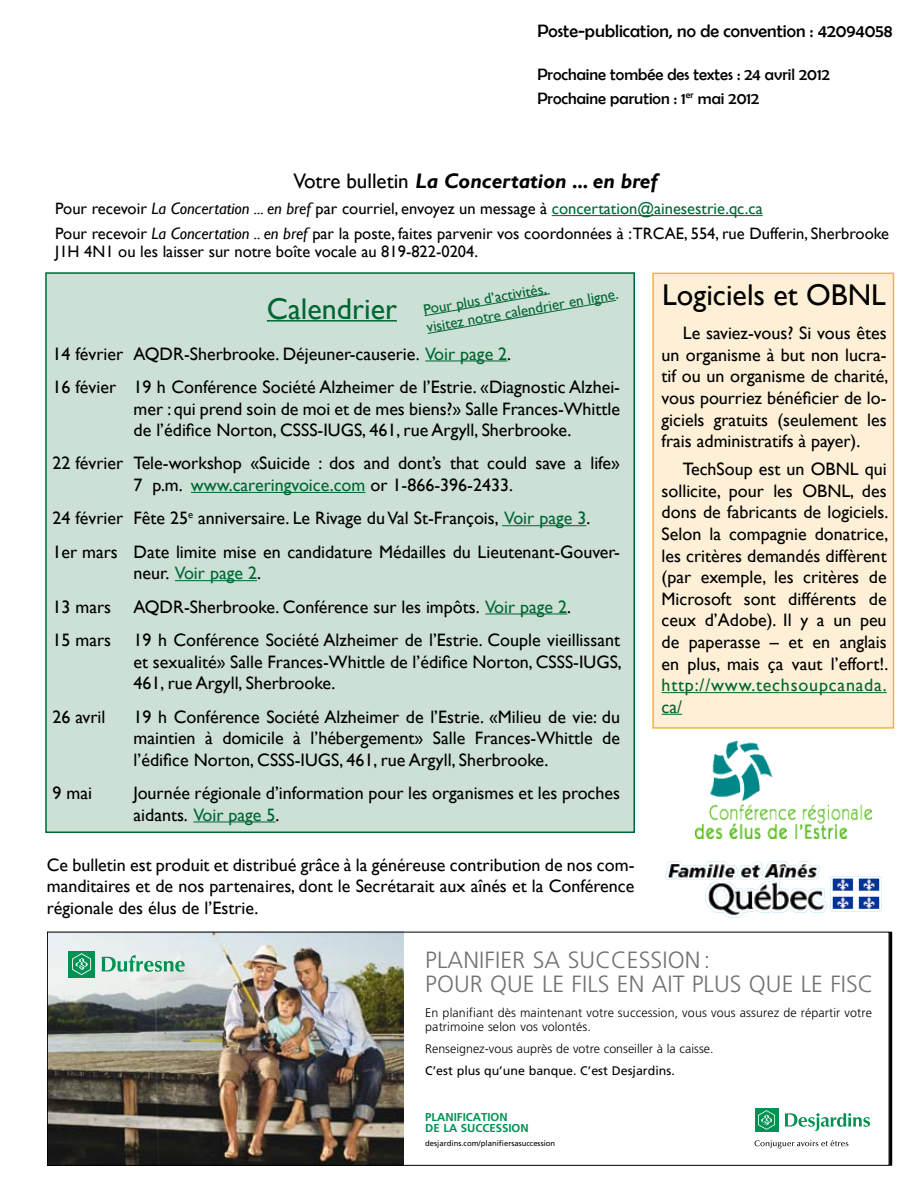
<style>
.page{position:relative;width:919px;height:1187px;background:#fff}
.page>*{position:absolute;margin:0;border:0;box-sizing:border-box;transform-origin:0 0}
.t1{font:30px "Gill Sans";color:#000}
.t2{font:30px "Gill Sans";color:#063}
.t3{font:300 23.4px/23.4px "Frutiger";letter-spacing:.005em;color:#707173}
.t4{font:italic 700 21px "Gill Sans";color:#000}
.t5{font:18px/21.6px "Gill Sans";color:#000}
.t6{font:18px "Berlin Sans FB";color:#000}
.t7{font:18px/21.6px "Gill Sans";letter-spacing:.045em;color:#063}
.t8{font:16.5px/24.3px "Gill Sans";color:#000}
.t9{font:16.5px/24px "Berlin Sans FB";color:#000}
.t10{font:15px/18px "Gill Sans";color:#063}
.t11{font:300 12.45px/14.2px "Frutiger";letter-spacing:.01em;color:#000}
.t12{font:12.45px "Frutiger";color:#000}
.t13{font:700 11.4px/11.4px "Frutiger";color:#009252}
.t14{font:7.8px "Frutiger";color:#000}
.s1{font-weight:400;font-style:normal}
.s2{font-style:italic}
.s3{color:#063}
</style>
<div class="page">
<div style="left:652px;top:272px;width:242px;height:456px;background:#fef0d6;border:2px solid #f8b334"></div>
<img style="left:49px;top:933px;width:354px;height:230px">
<div style="left:68px;top:950px;width:27px;height:27px;background:#009252"></div>
<svg style="left:72px;top:953px;width:19px;height:22px"></svg>
<svg style="left:102px;top:955px;width:83px;height:16px"></svg>
<div style="left:754px;top:1107px;width:24px;height:24px;background:#009252"></div>
<svg style="left:758px;top:1110px;width:17px;height:19px"></svg>
<svg style="left:784px;top:1113px;width:85px;height:17px"></svg>
<svg style="left:754px;top:1140px;width:94px;height:8px"></svg>
<div style="left:47px;top:931px;width:842px;height:234px;border:1px solid #000"></div>
<div style="left:46px;top:273px;width:588px;height:559px;background:#cce0d6"></div>
<div style="left:45px;top:272px;width:590px;height:561px;border:2px solid #063"></div>
<hr style="left:267px;top:320px;width:130px;height:1px;background:#063">
<img style="left:665px;top:861px;width:217px;height:57px">
<hr style="left:425px;top:360px;width:82px;height:1px;background:#063">
<hr style="left:191px;top:492px;width:174px;height:1px;background:#063">
<hr style="left:502px;top:525px;width:84px;height:1px;background:#063">
<hr style="left:175px;top:580px;width:82px;height:1px;background:#063">
<hr style="left:485px;top:613px;width:82px;height:1px;background:#063">
<hr style="left:193px;top:821px;width:82px;height:1px;background:#063">
<img style="left:695px;top:741px;width:176px;height:97px">
<hr style="left:551px;top:215px;width:211px;height:1px;background:#063">
<hr style="left:661px;top:692px;width:225px;height:1px;background:#063">
<svg style="left:661px;top:713px;width:21px;height:1px"></svg>
<hr style="left:889px;top:931px;width:3px;height:234px;background:#000">
<svg style="left:424px;top:293px;width:193px;height:41px"></svg>
<p class="t6" style="left:537px;top:21px;width:356px">Poste-publication, no de convention : 42094058</p>
<p class="t9" style="left:537px;top:62px;width:294px">Prochaine tombée des textes : 24 avril 2012<br>Prochaine parution : 1<sup>er</sup> mai 2012</p>
<p class="t4" style="left:293px;top:168px;width:365px"><span class="s1">Votre bulletin</span> La Concertation ... en bref</p>
<p class="t8" style="left:55px;top:197px;width:835px">Pour recevoir <span class="s2">La Concertation ... en bref</span> par courriel, envoyez un message à <span class="s3">concertation@ainesestrie.qc.ca<br></span>Pour recevoir <span class="s2">La Concertation .. en bref</span> par la poste, faites parvenir vos coordonnées à :TRCAE, 554, rue Dufferin, Sherbrooke</p>
<p class="t8" style="left:55px;top:239px;width:424px">J1H 4N1 ou les laisser sur notre boîte vocale au 819-822-0204.</p>
<p class="t10" style="left:422px;top:301px;width:196px;rotate:-10deg">Pour plus d’activités,<br>visitez notre calendrier en ligne.</p>
<h1 class="t2" style="left:267px;top:291px;width:131px">Calendrier</h1>
<p class="t5" style="left:52px;top:337px;width:569px;line-height:33.3px">14 février AQDR-Sherbrooke. Déjeuner-causerie. <span class="s3">Voir page 2</span>.<br>16 févier 19 h Conférence Société Alzheimer de l’Estrie. «Diagnostic Alzhei-</p>
<p class="t5" style="left:133px;top:398px;width:488px">mer : qui prend soin de moi et de mes biens?» Salle Frances-Whittle de l’édifice Norton, CSSS-IUGS, 461, rue Argyll, Sherbrooke.</p>
<p class="t5" style="left:133px;top:453px;width:488px;text-indent:-81px">22 février Tele-workshop «Suicide : dos and dont’s that could save a life»<br>7 p.m. <span class="s3">www.careringvoice.com</span> or 1-866-396-2433.</p>
<p class="t5" style="left:52px;top:502px;width:569px;line-height:33.3px">24 février Fête 25<sup>e</sup> anniversaire. Le Rivage du Val St-François, <span class="s3">Voir page 3</span>.<br>1er mars Date limite mise en candidature Médailles du Lieutenant-Gouver-</p>
<p class="t5" style="left:52px;top:557px;width:569px;line-height:33.3px;text-indent:81px">neur. <span class="s3">Voir page 2</span>.<br>13 mars AQDR-Sherbrooke. Conférence sur les impôts. <span class="s3">Voir page 2</span>.<br>15 mars 19 h Conférence Société Alzheimer de l’Estrie. Couple vieillissant</p>
<p class="t5" style="left:133px;top:651px;width:490px">et sexualité» Salle Frances-Whittle de l’édifice Norton, CSSS-IUGS,<br>461, rue Argyll, Sherbrooke.</p>
<p class="t5" style="left:52px;top:706px;width:54px">26 avril</p>
<p class="t5" style="left:133px;top:706px;width:488px;text-align:justify">19 h Conférence Société Alzheimer de l’Estrie. «Milieu de vie: du maintien à domicile à l’hébergement» Salle Frances-Whittle de l’édifice Norton, CSSS-IUGS, 461, rue Argyll, Sherbrooke.</p>
<p class="t5" style="left:52px;top:782px;width:41px">9 mai</p>
<p class="t5" style="left:133px;top:782px;width:488px">Journée régionale d’information pour les organismes et les proches aidants. <span class="s3">Voir page 5</span>.</p>
<p class="t5" style="left:47px;top:854px;width:589px;text-align:justify">Ce bulletin est produit et distribué grâce à la généreuse contribution de nos com&shy;manditaires et de nos partenaires, dont le Secrétarait aux aînés et la Conférence régionale des élus de l’Estrie.</p>
<h1 class="t1" style="left:662px;top:277px;width:225px">Logiciels et OBNL</h1>
<p class="t5" style="left:661px;top:322px;width:228px;text-align:justify;text-indent:21px">Le saviez-vous? Si vous êtes un organisme à but non lucra&shy;tif ou un organisme de charité, vous pourriez bénéficier de lo&shy;giciels gratuits (seulement les frais administratifs à payer).</p>
<p class="t5" style="left:661px;top:458px;width:228px;text-align:justify;text-indent:21px">TechSoup est un OBNL qui sollicite, pour les OBNL, des dons de fabricants de logiciels.<br>Selon la compagnie donatrice, les critères demandés diffèrent (par exemple, les critères de Microsoft sont différents de ceux d’Adobe). Il y a un peu de paperasse – et en anglais en plus, mais ça vaut l’effort!.</p>
<p class="t7" style="left:661px;top:674px;width:226px">http://www.techsoupcanada. ca/</p>
<p class="t3" style="left:425px;top:948px;width:450px">PLANIFIER SA SUCCESSION:<br>POUR QUE LE FILS EN AIT PLUS QUE LE FISC</p>
<p class="t11" style="left:425px;top:1005px;width:448px">En planifiant dès maintenant votre succession, vous vous assurez de répartir votre patrimoine selon vos volontés.</p>
<p class="t11" style="left:425px;top:1041px;width:290px">Renseignez-vous auprès de votre conseiller à la caisse.</p>
<p class="t12" style="left:425px;top:1063px;width:251px">C’est plus qu’une banque. C’est Desjardins.</p>
<p class="t13" style="left:425px;top:1110px;width:105px">PLANIFICATION<br>DE LA SUCCESSION</p>
<p class="t14" style="left:425px;top:1138px;width:131px">desjardins.com/planifiersasuccession</p>
</div>
